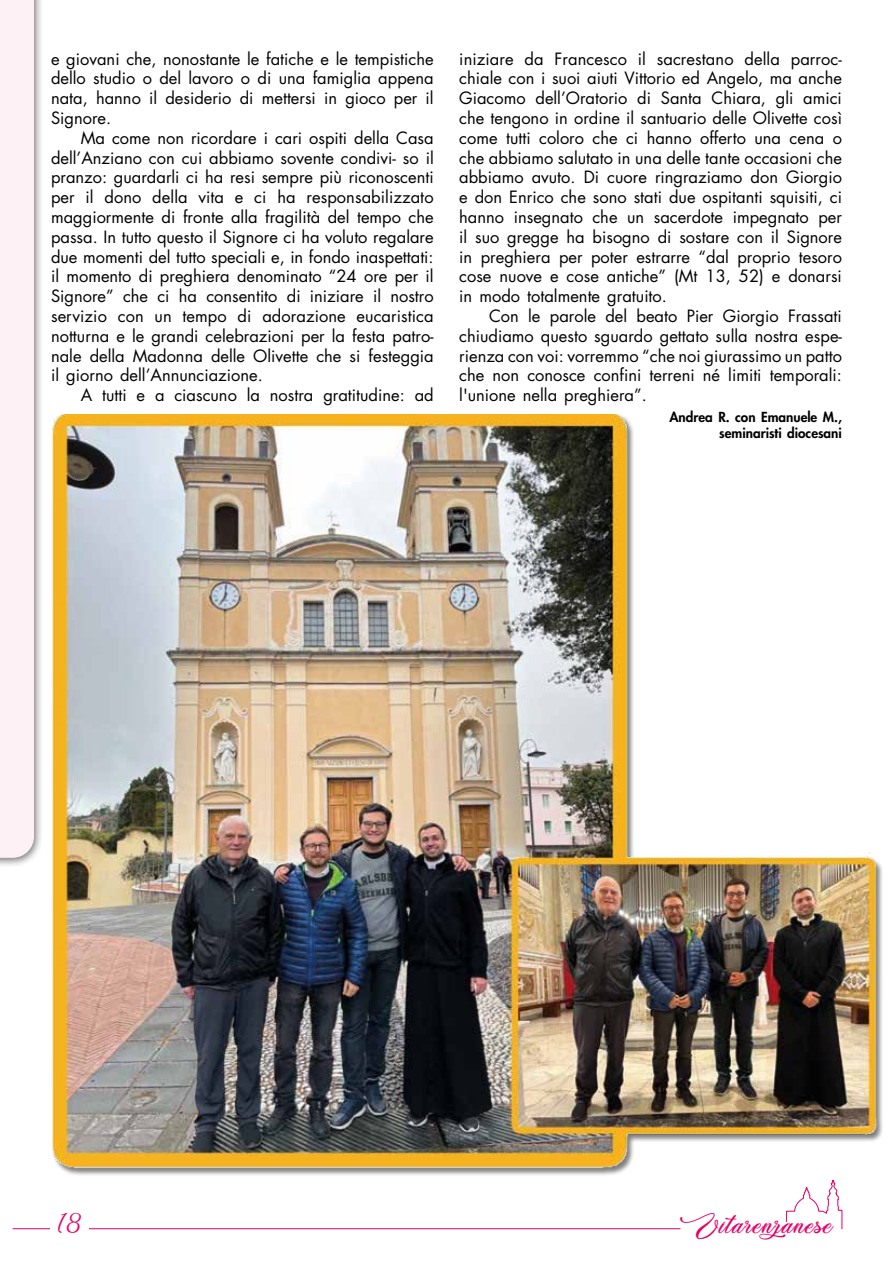
<style>
.page{position:relative;width:893px;height:1263px;background:#fff}
.page>*{position:absolute;margin:0;border:0;box-sizing:border-box;transform-origin:0 0}
.t1{font:25.5px "Weather Sunday Personal Use";letter-spacing:.025em;color:#e60069;scale:1.1 1}
.t2{font:19.5px "Weather Sunday Personal Use";color:#e60069}
.t3{font:16.5px/19.8px "Futura Std";color:#000;text-align:justify}
.t4{font:800 13.5px/16.2px "Futura Std";color:#000;text-align:right}
</style>
<div class="page">
<svg style="left:786px;top:1180px;width:56px;height:49px"></svg>
<div style="left:0;top:0;width:44px;height:868px;background:#000;opacity:.55"></div>
<div style="left:0;top:0;width:34px;height:858px;background:#fdf1f5"></div>
<hr style="left:13px;top:1228px;width:667px;height:1px;background:#e60069">
<div style="left:51px;top:1206px;width:38px;height:30px;background:#fff"></div>
<img style="left:52px;top:415px;width:825px;height:754px">
<p class="t3" style="left:51px;top:49px;width:384px">e giovani che, nonostante le fatiche e le tempistiche dello studio o del lavoro o di una famiglia appena nata, hanno il desiderio di mettersi in gioco per il Signore.</p>
<p class="t3" style="left:51px;top:128px;width:384px;text-indent:30px">Ma come non ricordare i cari ospiti della Casa dell’Anziano con cui abbiamo sovente condivi- so il pranzo: guardarli ci ha resi sempre più riconoscenti per il dono della vita e ci ha responsabilizzato maggiormente di fronte alla fragilità del tempo che passa. In tutto questo il Signore ci ha voluto regalare due momenti del tutto speciali e, in fondo inaspettati: il momento di preghiera denominato “24 ore per il Signore” che ci ha consentito di iniziare il nostro servizio con un tempo di adorazione eucaristica notturna e le grandi celebrazioni per la festa patro&shy;nale della Madonna delle Olivette che si festeggia il giorno dell’Annunciazione.</p>
<p class="t3" style="left:81px;top:385px;width:354px">A tutti e a ciascuno la nostra gratitudine: ad</p>
<p class="t3" style="left:459px;top:49px;width:384px">iniziare da Francesco il sacrestano della parroc&shy;chiale con i suoi aiuti Vittorio ed Angelo, ma anche Giacomo dell’Oratorio di Santa Chiara, gli amici che tengono in ordine il santuario delle Olivette così come tutti coloro che ci hanno offerto una cena o che abbiamo salutato in una delle tante occasioni che abbiamo avuto. Di cuore ringraziamo don Giorgio e don Enrico che sono stati due ospitanti squisiti, ci hanno insegnato che un sacerdote impegnato per il suo gregge ha bisogno di sostare con il Signore in preghiera per poter estrarre “dal proprio tesoro cose nuove e cose antiche” (Mt 13, 52) e donarsi in modo totalmente gratuito.</p>
<p class="t3" style="left:459px;top:306px;width:384px;text-indent:30px">Con le parole del beato Pier Giorgio Frassati chiudiamo questo sguardo gettato sulla nostra espe&shy;rienza con voi: vorremmo “che noi giurassimo un patto che non conosce confini terreni né limiti temporali: l'unione nella preghiera”.</p>
<p class="t4" style="left:669px;top:409px;width:174px">Andrea R. con Emanuele M., seminaristi diocesani</p>
<p class="t2" style="left:58px;top:1209px;width:26px">18</p>
<h1 class="t1" style="left:679px;top:1209px;width:141px">Vitarenzanese</h1>
</div>
